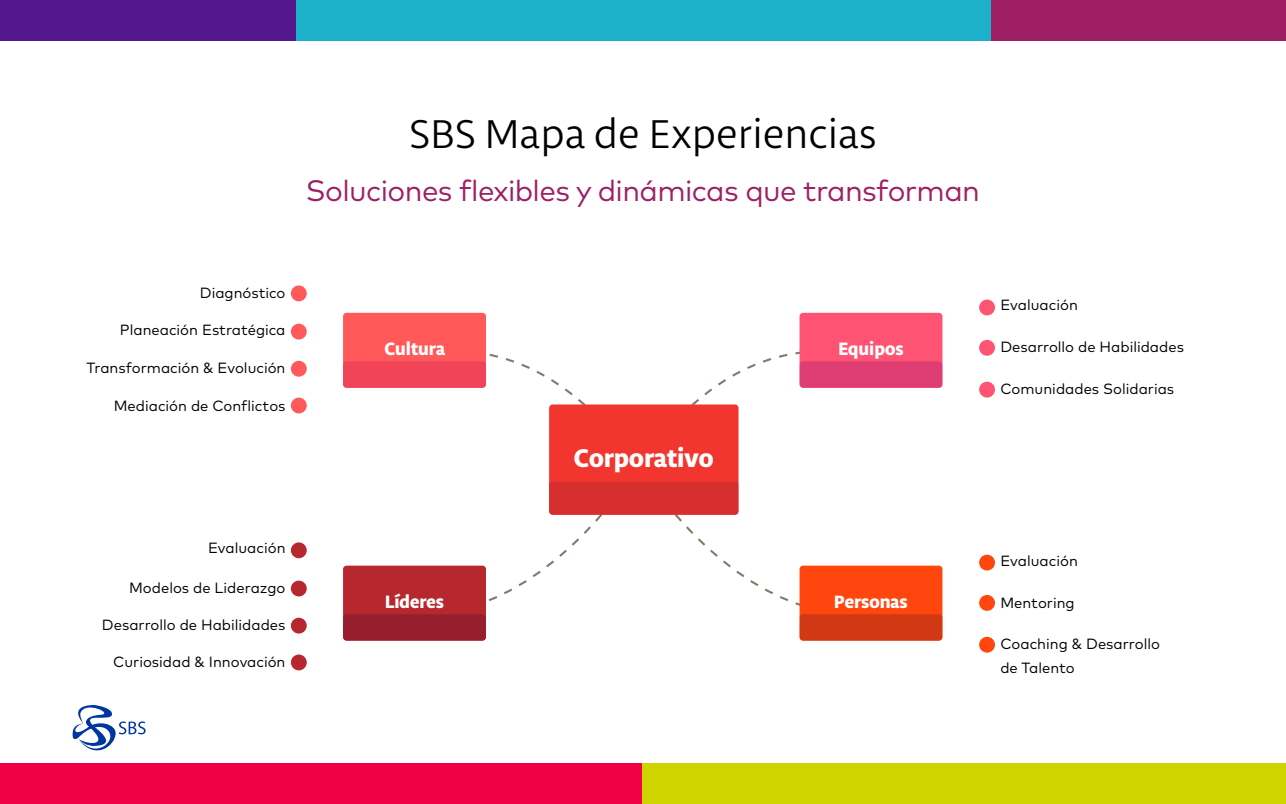
<style>
.page{position:relative;width:1286px;height:804px;background:#fff}
.page>*{position:absolute;margin:0;border:0;box-sizing:border-box;transform-origin:0 0}
.t1{font:42.75px "Libertad";color:#000}
.t2{font:29.47px "Mark Pro";letter-spacing:-.02em;color:#9e1f63}
.t3{font:800 27.22px "Libertad";color:#fff}
.t4{font:800 18.9px "Libertad";color:#fff}
.t5{font:14.85px/23.2px "Mark Pro";color:#000}
</style>
<div class="page">
<div style="left:295px;top:0;width:697px;height:41px;background:#1cb0ca"></div>
<div style="left:0;top:0;width:295px;height:41px;background:#53168b"></div>
<div style="left:0;top:763px;width:642px;height:40px;background:#f00044"></div>
<div style="left:642px;top:763px;width:538px;height:40px;background:#cfd400"></div>
<div style="left:991px;top:0;width:294px;height:41px;background:#9e1f63"></div>
<div style="left:1178px;top:763px;width:107px;height:40px;background:#cfd400"></div>
<svg style="left:72px;top:705px;width:74px;height:46px"></svg>
<svg style="left:420px;top:351px;width:439px;height:255px"></svg>
<div style="left:549px;top:404px;width:189px;height:110px;background:#f2352f;border-radius:4px"></div>
<div style="left:799px;top:565px;width:143px;height:75px;background:#ff460f;border-radius:4px"></div>
<div style="left:799px;top:313px;width:143px;height:74px;background:#ff5373;border-radius:4px"></div>
<div style="left:343px;top:565px;width:143px;height:75px;background:#b6282d;border-radius:4px"></div>
<div style="left:343px;top:313px;width:143px;height:74px;background:#ff5959;border-radius:4px"></div>
<div style="left:291px;top:285px;width:16px;height:16px;background:#ff5959;border-radius:50%"></div>
<div style="left:291px;top:323px;width:16px;height:16px;background:#ff5959;border-radius:50%"></div>
<div style="left:291px;top:360px;width:16px;height:16px;background:#ff5959;border-radius:50%"></div>
<div style="left:291px;top:397px;width:16px;height:16px;background:#ff5959;border-radius:50%"></div>
<div style="left:291px;top:542px;width:16px;height:16px;background:#b6282d;border-radius:50%"></div>
<div style="left:291px;top:580px;width:16px;height:16px;background:#b6282d;border-radius:50%"></div>
<div style="left:291px;top:617px;width:16px;height:16px;background:#b6282d;border-radius:50%"></div>
<div style="left:291px;top:654px;width:16px;height:16px;background:#b6282d;border-radius:50%"></div>
<div style="left:979px;top:299px;width:15px;height:16px;background:#ff5373;border-radius:50%"></div>
<div style="left:979px;top:340px;width:15px;height:15px;background:#ff5373;border-radius:50%"></div>
<div style="left:979px;top:381px;width:15px;height:16px;background:#ff5373;border-radius:50%"></div>
<div style="left:979px;top:554px;width:15px;height:16px;background:#ff460f;border-radius:50%"></div>
<div style="left:979px;top:594px;width:15px;height:16px;background:#ff460f;border-radius:50%"></div>
<div style="left:979px;top:636px;width:15px;height:16px;background:#ff460f;border-radius:50%"></div>
<div style="left:549px;top:481px;width:189px;height:33px;background:#d72e2f"></div>
<svg style="left:799px;top:611px;width:143px;height:29px;background:#d53b13"></svg>
<svg style="left:799px;top:355px;width:143px;height:32px"></svg>
<svg style="left:343px;top:611px;width:143px;height:29px;background:#9a1f2d"></svg>
<div style="left:343px;top:361px;width:143px;height:26px;background:#f14459"></div>
<h1 class="t1" style="left:409px;top:108px;width:468px">SBS Mapa de Experiencias</h1>
<h2 class="t2" style="left:306px;top:169px;width:675px">Soluciones flexibles y dinámicas que transforman</h2>
<p class="t5" style="left:200px;top:280px;width:87px">Diagnóstico</p>
<p class="t5" style="left:120px;top:317px;width:167px">Planeación Estratégica</p>
<p class="t5" style="left:87px;top:355px;width:200px">Transformación &amp; Evolución</p>
<p class="t5" style="left:114px;top:392px;width:173px">Mediación de Conflictos</p>
<p class="t5" style="left:208px;top:535px;width:79px">Evaluación</p>
<p class="t5" style="left:129px;top:574px;width:158px">Modelos de Liderazgo</p>
<p class="t5" style="left:102px;top:611px;width:185px">Desarrollo de Habilidades</p>
<p class="t5" style="left:113px;top:648px;width:174px">Curiosidad &amp; Innovación</p>
<p class="t4" style="left:384px;top:335px;width:62px">Cultura</p>
<p class="t4" style="left:385px;top:588px;width:60px">Líderes</p>
<h3 class="t3" style="left:574px;top:438px;width:141px">Corporativo</h3>
<p class="t4" style="left:838px;top:335px;width:67px">Equipos</p>
<p class="t5" style="left:1000px;top:292px;width:79px">Evaluación</p>
<p class="t5" style="left:1000px;top:334px;width:185px">Desarrollo de Habilidades</p>
<p class="t5" style="left:1000px;top:375px;width:175px">Comunidades Solidarias</p>
<p class="t5" style="left:1000px;top:548px;width:79px">Evaluación</p>
<p class="t4" style="left:834px;top:588px;width:75px">Personas</p>
<p class="t5" style="left:1000px;top:589px;width:76px">Mentoring</p>
<p class="t5" style="left:1000px;top:631px;width:161px">Coaching &amp; Desarrollo de Talento</p>
</div>
